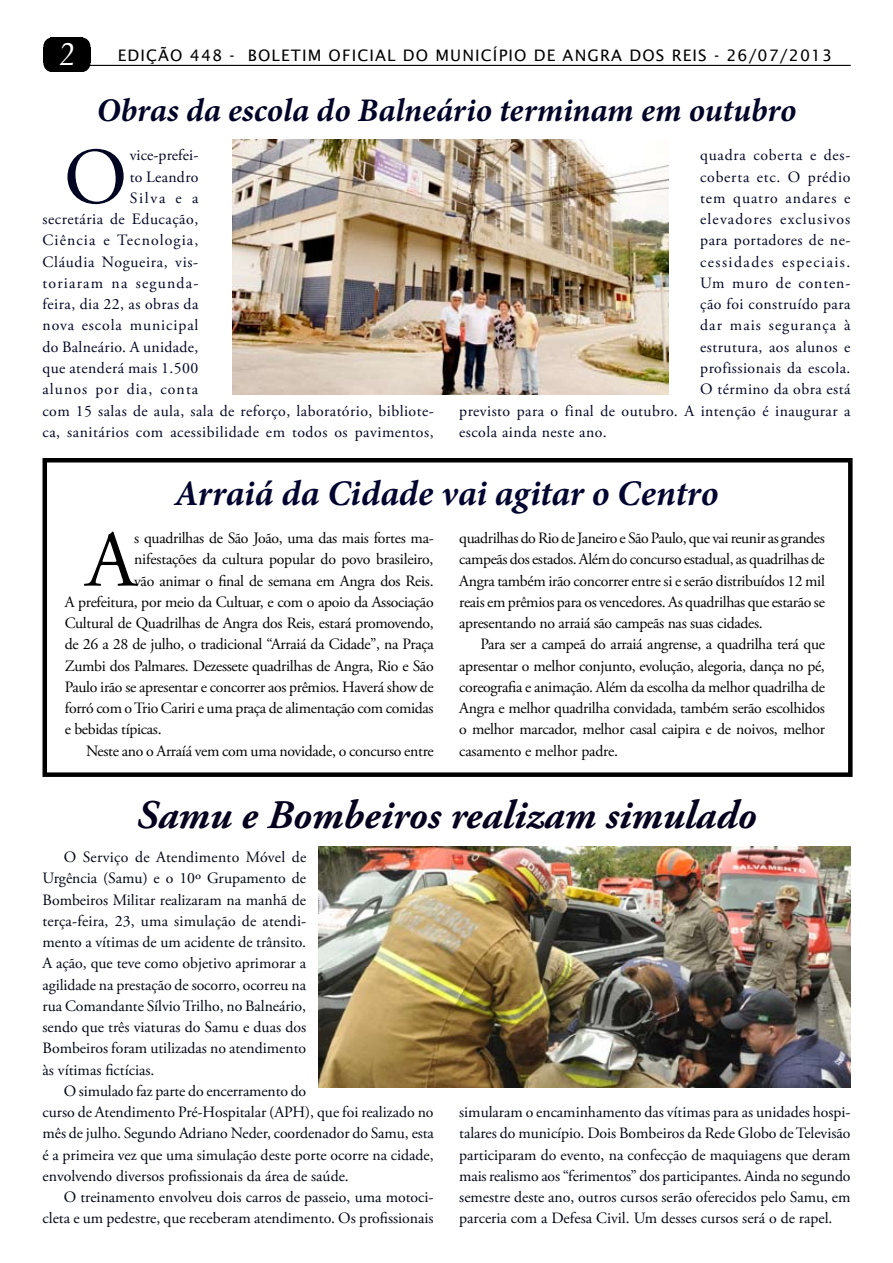
<style>
.page{position:relative;width:893px;height:1263px;background:#fff}
.page>*{position:absolute;margin:0;border:0;box-sizing:border-box;transform-origin:0 0}
.t1{font:79.95px "Adobe Garamond Pro";color:#010522}
.t2{font:79.95px "Adobe Garamond Pro";color:#000}
.t3{font:italic 700 40.5px "Adobe Garamond Pro";color:#04001d}
.t4{font:italic 700 36px "Minion Pro";letter-spacing:-.005em;color:#020430}
.t5{font:italic 700 33px "Minion Pro";letter-spacing:-.005em;color:#000327}
.t6{font:italic 31.5px "Palatino";color:#fff}
.t7{font:15.9px "Lucida Sans";letter-spacing:.07em;color:#000}
.t8{font:15.75px/21.3px "Adobe Garamond Pro";letter-spacing:-.02em;color:#000;text-align:justify}
.t9{font:15.75px/21.3px "Adobe Garamond Pro";color:#010512;text-align:justify}
.t10{font:15.75px/21.3px "Adobe Garamond Pro";letter-spacing:.03em;color:#010522;text-align:justify}
.t11{font:15.75px "Adobe Garamond Pro";letter-spacing:.07em;color:#010522}
.t12{font:15.75px "Adobe Garamond Pro";letter-spacing:.06em;color:#010522}
.t13{font:15.75px "Adobe Garamond Pro";letter-spacing:.08em;color:#010522}
.t14{font:15.75px "Adobe Garamond Pro";letter-spacing:.005em;color:#010522}
</style>
<div class="page">
<hr style="left:85px;top:65px;width:766px;height:1px;background:#000">
<div style="left:51px;top:38px;width:32px;height:34px;background:#000"></div>
<div style="left:43px;top:47px;width:47px;height:16px;background:#000"></div>
<div style="left:74px;top:38px;width:16px;height:17px;background:#000;border-radius:50%"></div>
<div style="left:74px;top:54px;width:16px;height:18px;background:#000;border-radius:50%"></div>
<div style="left:43px;top:38px;width:17px;height:17px;background:#000;border-radius:50%"></div>
<div style="left:43px;top:54px;width:17px;height:18px;background:#000;border-radius:50%"></div>
<div style="left:43px;top:458px;width:810px;height:319px;border:4px solid #000"></div>
<img style="left:318px;top:847px;width:532px;height:240px">
<img style="left:233px;top:139px;width:436px;height:255px">
<h3 class="t6" style="left:59px;top:36px;width:17px">2</h3>
<p class="t7" style="left:118px;top:46px;width:222px">EDIÇÃO 448 - BOLETIM OFICIA</p>
<p class="t7" style="left:387px;top:46px;width:447px">L DO MUNICÍPIO DE ANGRA DOS REIS - 26/07/2013</p>
<h3 class="t5" style="left:97px;top:86px;width:701px">Obras da escola do Balneário terminam em outubro</h3>
<h1 class="t1" style="left:64px;top:130px;width:65px">O</h1>
<p class="t14" style="left:130px;top:146px;width:70px">vice-prefei-</p>
<p class="t10" style="left:700px;top:145px;width:152px">quadra coberta e des&shy;coberta etc. O prédio tem quatro andares e elevadores exclusivos para portadores de ne&shy;cessidades especiais.<br>Um muro de conten&shy;ção foi construído para dar mais segurança à estrutura, aos alunos e profissionais da escola.<br>O término da obra está</p>
<p class="t10" style="left:130px;top:166px;width:70px">to Leandro</p>
<p class="t10" style="left:130px;top:188px;width:70px">Silva e a</p>
<p class="t10" style="left:43px;top:209px;width:157px">secretária de Educação,</p>
<p class="t11" style="left:43px;top:231px;width:157px">Ciência e Tecnologia,</p>
<p class="t10" style="left:43px;top:252px;width:157px">Cláudia Nogueira, vis-</p>
<p class="t13" style="left:43px;top:273px;width:158px">toriaram na segunda-</p>
<p class="t10" style="left:43px;top:294px;width:157px">feira, dia 22, as obras da</p>
<p class="t12" style="left:43px;top:316px;width:157px">nova escola municipal</p>
<p class="t10" style="left:43px;top:337px;width:157px">do Balneário. A unidade,</p>
<p class="t10" style="left:43px;top:358px;width:157px">que atenderá mais 1.500</p>
<p class="t11" style="left:43px;top:380px;width:157px">alunos por dia, conta</p>
<p class="t10" style="left:43px;top:400px;width:393px">com 15 salas de aula, sala de reforço, laboratório, bibliote-</p>
<p class="t10" style="left:43px;top:422px;width:393px">ca, sanitários com acessibilidade em todos os pavimentos,</p>
<p class="t10" style="left:459px;top:400px;width:393px">previsto para o final de outubro. A intenção é inaugurar a escola ainda neste ano.</p>
<h3 class="t4" style="left:175px;top:468px;width:545px">Arraiá da Cidade vai agitar o Centro</h3>
<h1 class="t2" style="left:86px;top:512px;width:51px">A</h1>
<p class="t8" style="left:134px;top:528px;width:301px">s quadrilhas de São João, uma das mais fortes ma-</p>
<p class="t8" style="left:134px;top:549px;width:301px">nifestações da cultura popular do povo brasileiro,</p>
<p class="t8" style="left:134px;top:570px;width:301px">vão animar o final de semana em Angra dos Reis.</p>
<p class="t8" style="left:65px;top:592px;width:370px">A prefeitura, por meio da Cultuar, e com o apoio da Associação</p>
<p class="t8" style="left:65px;top:613px;width:370px">Cultural de Quadrilhas de Angra dos Reis, estará promovendo,</p>
<p class="t8" style="left:65px;top:634px;width:370px">de 26 a 28 de julho, o tradicional “Arraiá da Cidade”, na Praça</p>
<p class="t8" style="left:65px;top:655px;width:370px">Zumbi dos Palmares. Dezessete quadrilhas de Angra, Rio e São</p>
<p class="t8" style="left:65px;top:677px;width:370px">Paulo irão se apresentar e concorrer aos prêmios. Haverá show de</p>
<p class="t8" style="left:65px;top:698px;width:370px">forró com o Trio Cariri e uma praça de alimentação com comidas</p>
<p class="t8" style="left:65px;top:719px;width:98px">e bebidas típicas.</p>
<p class="t8" style="left:86px;top:741px;width:349px">Neste ano o Arraíá vem com uma novidade, o concurso entre</p>
<p class="t8" style="left:459px;top:528px;width:367px">quadrilhas do Rio de Janeiro e São Paulo, que vai reunir as grandes campeãs dos estados. Além do concurso estadual, as quadrilhas de Angra também irão concorrer entre si e serão distribuídos 12 mil reais em prêmios para os vencedores. As quadrilhas que estarão se apresentando no arraiá são campeãs nas suas cidades.</p>
<p class="t8" style="left:459px;top:634px;width:367px;text-indent:21px">Para ser a campeã do arraiá angrense, a quadrilha terá que apresentar o melhor conjunto, evolução, alegoria, dança no pé, coreografia e animação. Além da escolha da melhor quadrilha de Angra e melhor quadrilha convidada, também serão escolhidos o melhor marcador, melhor casal caipira e de noivos, melhor casamento e melhor padre.</p>
<h2 class="t3" style="left:137px;top:791px;width:621px">Samu e Bombeiros realizam simulado</h2>
<p class="t9" style="left:43px;top:847px;width:265px;text-indent:21px">O Serviço de Atendimento Móvel de Urgência (Samu) e o 10º Grupamento de Bombeiros Militar realizaram na manhã de terça-feira, 23, uma simulação de atendi&shy;mento a vítimas de um acidente de trânsito.<br>A ação, que teve como objetivo aprimorar a agilidade na prestação de socorro, ocorreu na rua Comandante Sílvio Trilho, no Balneário, sendo que três viaturas do Samu e duas dos Bombeiros foram utilizadas no atendimento às vítimas fictícias.</p>
<p class="t9" style="left:43px;top:1081px;width:393px;text-align:left;text-indent:21px">O simulado faz parte do encerramento do<br>curso de Atendimento Pré-Hospitalar (APH), que foi realizado no mês de julho. Segundo Adriano Neder, coordenador do Samu, esta é a primeira vez que uma simulação deste porte ocorre na cidade, envolvendo diversos profissionais da área de saúde.</p>
<p class="t9" style="left:43px;top:1187px;width:393px;text-align:right">O treinamento envolveu dois carros de passeio, uma motoci&shy;cleta e um pedestre, que receberam atendimento. Os profissionais</p>
<p class="t9" style="left:459px;top:1102px;width:393px">simularam o encaminhamento das vítimas para as unidades hospi&shy;talares do município. Dois Bombeiros da Rede Globo de Televisão participaram do evento, na confecção de maquiagens que deram mais realismo aos “ferimentos” dos participantes. Ainda no segundo semestre deste ano, outros cursos serão oferecidos pelo Samu, em parceria com a Defesa Civil. Um desses cursos será o de rapel.</p>
</div>
